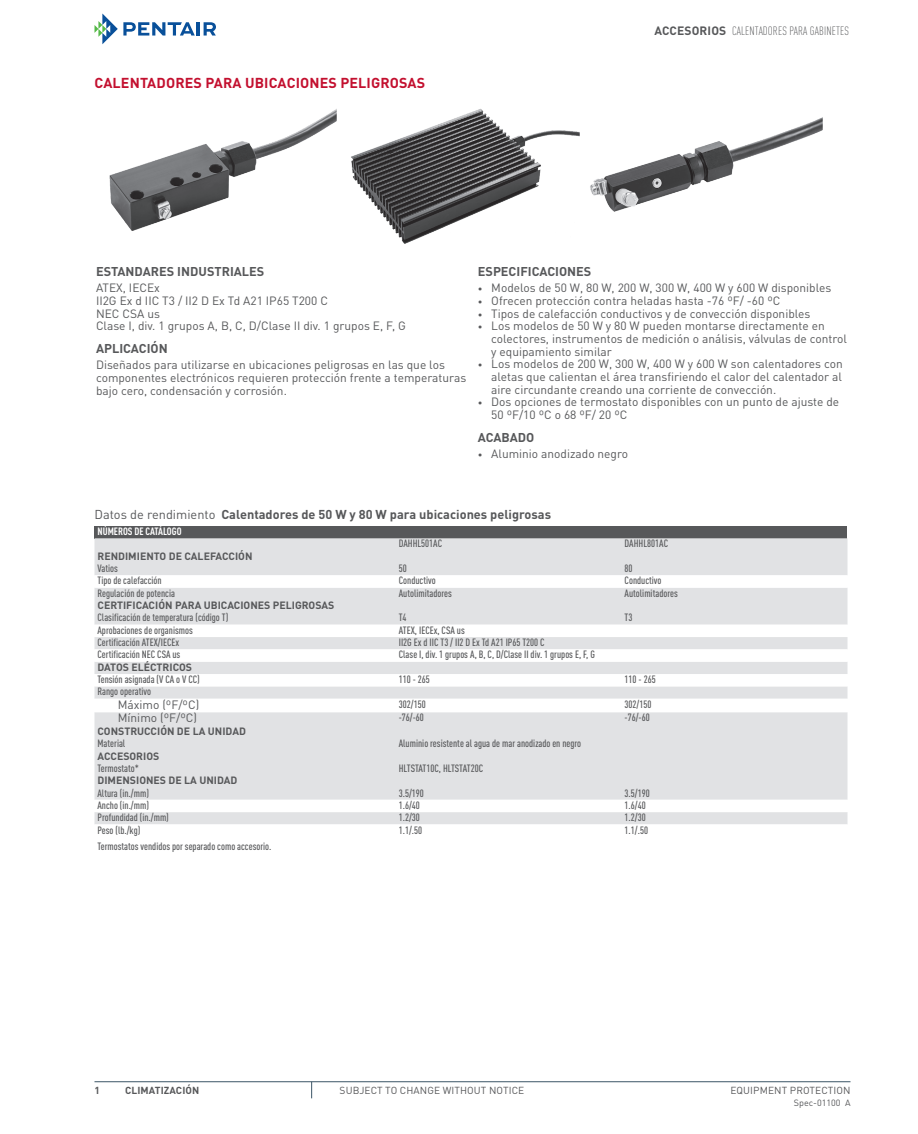
<style>
.page{position:relative;width:918px;height:1134px;background:#fff}
.page>*{position:absolute;margin:0;border:0;box-sizing:border-box;transform-origin:0 0}
.t1{font:700 14.25px "DIN Pro";letter-spacing:.01em;color:#c3102f}
.t2{font:700 12.75px "DIN Pro";color:#57585a}
.t3{font:700 12.6px "DIN Pro";color:#57585a}
.t4{font:12px/12.6px "DIN Pro";color:#57585a}
.t5{font:300 condensed 12px "DIN Pro";letter-spacing:.01em;color:#57585a}
.t6{font:500 condensed 10.5px "DIN Pro";color:#57585a}
.t7{font:700 10.5px "DIN Pro";color:#57585a}
.t8{font:700 condensed 10.5px "DIN Pro";color:#fff}
.t9{font:10.2px "DIN Pro";letter-spacing:.01em;color:#57585a}
.t10{font:700 10.2px "DIN Pro";letter-spacing:.01em;color:#57585a}
.t11{font:9px "DIN Pro";color:#57585a}
.s1{font-weight:700;font-stretch:normal}
.s2{font-size:9px}
.s3{font-weight:400}
</style>
<div class="page">
<svg style="left:94px;top:14px;width:101px;height:30px"></svg>
<hr style="left:197px;top:22px;width:3px;height:14px;background:#09509a">
<svg style="left:204px;top:22px;width:12px;height:14px"></svg>
<hr style="left:94px;top:1081px;width:756px;height:1px;background:#3b5566">
<svg style="left:311px;top:1082px;width:1px;height:16px"></svg>
<img style="left:109px;top:110px;width:226px;height:121px">
<img style="left:351px;top:109px;width:226px;height:135px">
<img style="left:590px;top:118px;width:231px;height:94px">
<div style="left:94px;top:526px;width:754px;height:12px;background:#57585a"></div>
<div style="left:94px;top:538px;width:754px;height:37px;background:#e1e2e4"></div>
<svg style="left:94px;top:588px;width:754px;height:236px;fill:#e1e2e4"></svg>
<p class="t1" style="left:95px;top:71px;width:332px">CALENTADORES PARA UBICACIONES PELIGROSAS</p>
<p class="t5" style="left:655px;top:23px;width:196px"><span class="s1">ACCESORIOS</span> CALENTADORES PARA GABINETES</p>
<p class="t3" style="left:96px;top:261px;width:64px">ESTÁNDARES</p>
<p class="t3" style="left:177px;top:261px;width:8px">INDUSTRI</p>
<p class="t3" style="left:234px;top:261px;width:17px">ALES</p>
<p class="t4" style="left:96px;top:280px;width:311px">ATEX, IECEx<br>II2G Ex d IIC T3 / II2 D Ex Td A21 IP65 T200 C<br>NEC CSA us<br>Clase I, div. 1 grupos A, B, C, D/Clase II div. 1 grupos E, F, G</p>
<p class="t3" style="left:96px;top:338px;width:16px">APLIC</p>
<p class="t3" style="left:131px;top:338px;width:16px">ACIÓN</p>
<p class="t4" style="left:96px;top:357px;width:372px">Diseñados para utilizarse en ubicaciones peligrosas en las que los componentes electrónicos requieren protección frente a temperaturas bajo cero, condensación y corrosión.</p>
<p class="t3" style="left:478px;top:261px;width:8px">ESPECI</p>
<p class="t3" style="left:520px;top:261px;width:36px">FICACIONES</p>
<p class="t4" style="left:478px;top:280px;width:355px"><span class="s2">•</span> Modelos de 50 W, 80 W, 200 W, 300 W, 400 W y 600 W disponibles</p>
<p class="t4" style="left:478px;top:293px;width:304px"><span class="s2">•</span> Ofrecen protección contra heladas hasta -76 ºF/ -60 ºC</p>
<p class="t4" style="left:478px;top:306px;width:334px"><span class="s2">•</span> Tipos de calefacción conductivos y de convección disponibles</p>
<p class="t4" style="left:491px;top:318px;width:357px;text-indent:-13px"><span class="s2">•</span> Los modelos de 50 W y 80 W pueden montarse directamente en colectores, instrumentos de medición o análisis, válvulas de control y equipamiento similar</p>
<p class="t4" style="left:491px;top:356px;width:353px;text-align:justify;text-indent:-13px"><span class="s2">•</span> Los modelos de 200 W, 300 W, 400 W y 600 W son calentadores con aletas que calientan el área transfiriendo el calor del calentador al aire circundante creando una corriente de convección.</p>
<p class="t4" style="left:491px;top:394px;width:349px;text-indent:-13px"><span class="s2">•</span> Dos opciones de termostato disponibles con un punto de ajuste de<br>50 ºF/10 ºC o 68 ºF/ 20 ºC</p>
<p class="t3" style="left:478px;top:427px;width:49px">ACABADO</p>
<p class="t4" style="left:478px;top:446px;width:152px"><span class="s2">•</span> Aluminio anodizado negro</p>
<p class="t2" style="left:94px;top:503px;width:458px"><span class="s3">Datos de rendimiento</span> CALENTADORES DE 50 W Y 80 W PARA UBICACIONES PELIGROSAS</p>
<p class="t8" style="left:98px;top:524px;width:86px">NÚMEROS DE CATÁLOGO</p>
<p class="t6" style="left:399px;top:536px;width:45px">DAHHL501AC</p>
<p class="t6" style="left:625px;top:536px;width:45px">DAHHL801AC</p>
<p class="t7" style="left:98px;top:547px;width:8px">RENDIMIENTO</p>
<p class="t7" style="left:169px;top:547px;width:61px">DE CALE FACCIÓN</p>
<p class="t6" style="left:98px;top:561px;width:22px">Vatios</p>
<p class="t6" style="left:399px;top:561px;width:10px">50</p>
<p class="t6" style="left:625px;top:561px;width:10px">80</p>
<p class="t6" style="left:98px;top:573px;width:66px">Tipo de calefacción</p>
<p class="t6" style="left:399px;top:573px;width:38px">Conductivo</p>
<p class="t6" style="left:625px;top:573px;width:38px">Conductivo</p>
<p class="t6" style="left:98px;top:585px;width:79px">Regulación de potencia</p>
<p class="t6" style="left:399px;top:585px;width:55px">Autolimitadores</p>
<p class="t6" style="left:625px;top:585px;width:55px">Autolimitadores</p>
<p class="t7" style="left:98px;top:597px;width:7px">CERTI</p>
<p class="t7" style="left:126px;top:597px;width:30px">FICACIÓN</p>
<p class="t7" style="left:175px;top:597px;width:36px">PARA UBIC</p>
<p class="t7" style="left:227px;top:597px;width:14px">ACIONES</p>
<p class="t7" style="left:273px;top:597px;width:7px">PELIGROS</p>
<p class="t7" style="left:322px;top:597px;width:14px">AS</p>
<p class="t6" style="left:98px;top:610px;width:132px">Clasificación de temperatura (código T)</p>
<p class="t6" style="left:399px;top:610px;width:9px">T4</p>
<p class="t6" style="left:625px;top:610px;width:9px">T3</p>
<p class="t6" style="left:98px;top:622px;width:97px">Aprobaciones de organismos</p>
<p class="t6" style="left:399px;top:622px;width:68px">ATEX, IECEx, CSA us</p>
<p class="t6" style="left:98px;top:635px;width:83px">Certificación ATEX/IECEx</p>
<p class="t6" style="left:399px;top:635px;width:147px">II2G Ex d IIC T3 / II2 D Ex Td A21 IP65 T200 C</p>
<p class="t6" style="left:98px;top:647px;width:84px">Certificación NEC CSA us</p>
<p class="t6" style="left:399px;top:647px;width:198px">Clase I, div. 1 grupos A, B, C, D/Clase II div. 1 grupos E, F, G</p>
<p class="t7" style="left:98px;top:658px;width:20px">DATOS</p>
<p class="t7" style="left:131px;top:658px;width:26px">ELÉCTRICOS</p>
<p class="t6" style="left:98px;top:672px;width:104px">Tensión asignada (V CA o V CC)</p>
<p class="t6" style="left:399px;top:672px;width:33px">110 - 265</p>
<p class="t6" style="left:625px;top:672px;width:33px">110 - 265</p>
<p class="t6" style="left:98px;top:684px;width:55px">Rango operativo</p>
<p class="t4" style="left:118px;top:697px;width:83px">Máximo (ºF/ºC)</p>
<p class="t6" style="left:399px;top:696px;width:28px">302/150</p>
<p class="t6" style="left:625px;top:696px;width:28px">302/150</p>
<p class="t4" style="left:118px;top:711px;width:81px">Mínimo (ºF/ºC)</p>
<p class="t6" style="left:399px;top:710px;width:27px">-76/-60</p>
<p class="t6" style="left:625px;top:710px;width:27px">-76/-60</p>
<p class="t7" style="left:98px;top:722px;width:8px">CONSTRUCCIÓN</p>
<p class="t7" style="left:177px;top:722px;width:38px">DE LA UNID</p>
<p class="t7" style="left:232px;top:722px;width:14px">AD</p>
<p class="t6" style="left:98px;top:736px;width:29px">Material</p>
<p class="t6" style="left:399px;top:736px;width:184px">Aluminio resistente al agua de mar anodizado en negro</p>
<p class="t7" style="left:98px;top:747px;width:14px">ACCESORIOS</p>
<p class="t6" style="left:98px;top:760px;width:43px">Termostato*</p>
<p class="t6" style="left:399px;top:760px;width:86px">HLTSTAT10C, HLTSTAT20C</p>
<p class="t7" style="left:98px;top:772px;width:8px">DIMENSIONES</p>
<p class="t7" style="left:169px;top:772px;width:38px">DE LA UNID</p>
<p class="t7" style="left:224px;top:772px;width:14px">AD</p>
<p class="t6" style="left:98px;top:785px;width:53px">Altura (in./mm)</p>
<p class="t6" style="left:399px;top:785px;width:27px">3.5/190</p>
<p class="t6" style="left:625px;top:785px;width:27px">3.5/190</p>
<p class="t6" style="left:98px;top:797px;width:53px">Ancho (in./mm)</p>
<p class="t6" style="left:399px;top:797px;width:23px">1.6/40</p>
<p class="t6" style="left:625px;top:797px;width:23px">1.6/40</p>
<p class="t6" style="left:98px;top:810px;width:73px">Profundidad (in./mm)</p>
<p class="t6" style="left:399px;top:810px;width:23px">1.2/30</p>
<p class="t6" style="left:625px;top:810px;width:23px">1.2/30</p>
<p class="t6" style="left:98px;top:822px;width:44px">Peso (lb./kg)</p>
<p class="t6" style="left:399px;top:822px;width:25px">1.1/.50</p>
<p class="t6" style="left:625px;top:822px;width:25px">1.1/.50</p>
<p class="t6" style="left:98px;top:839px;width:176px">Termostatos vendidos por separado como accesorio.</p>
<p class="t10" style="left:94px;top:1081px;width:7px">1</p>
<p class="t10" style="left:125px;top:1081px;width:76px">CLIMATIZACIÓN</p>
<p class="t9" style="left:340px;top:1082px;width:186px">SUBJECT TO CHANGE WITHOUT NOTICE</p>
<p class="t9" style="left:730px;top:1082px;width:122px">EQUIPMENT PROTECTION</p>
<p class="t11" style="left:794px;top:1096px;width:58px">Spec-01100 A</p>
</div>
